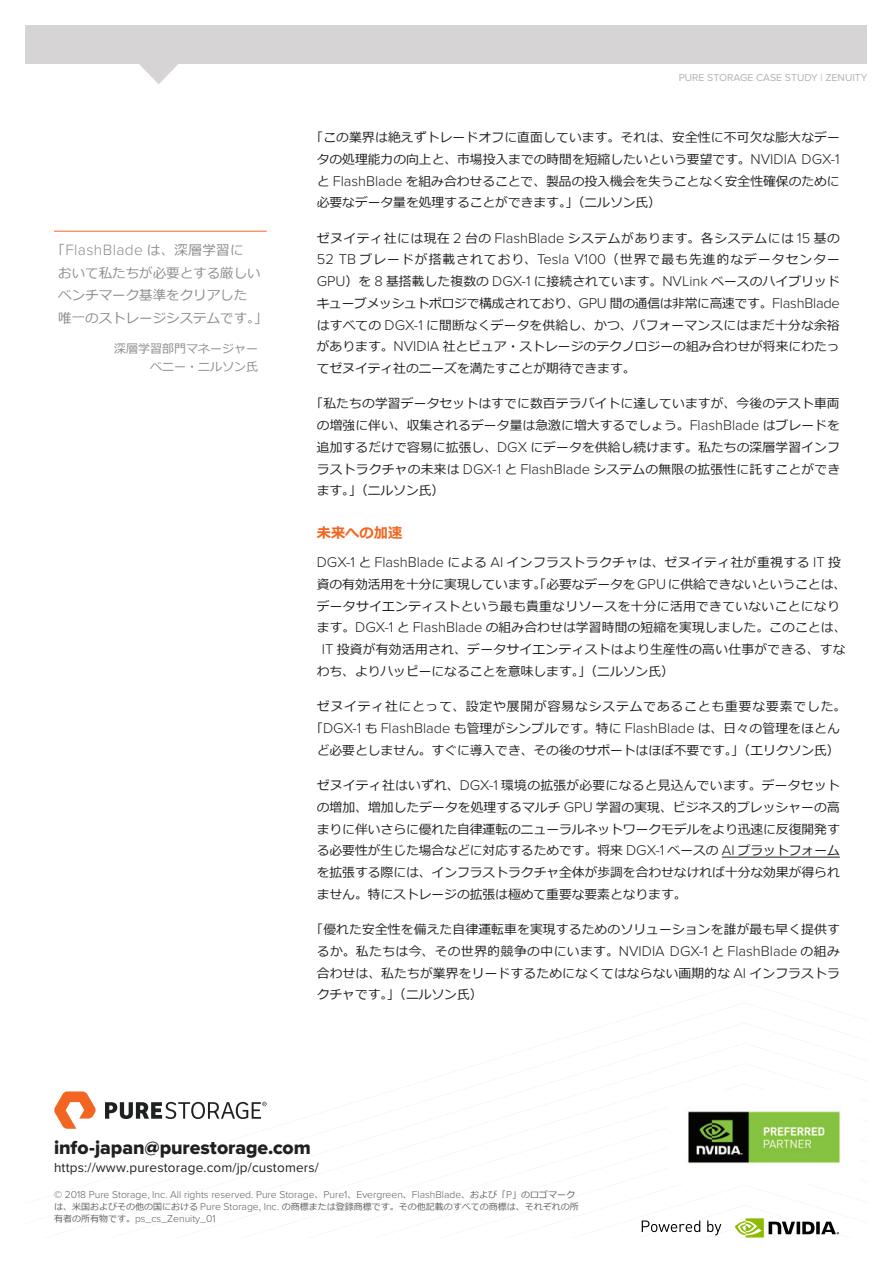
<style>
.page{position:relative;width:893px;height:1263px;background:#fff}
.page>*{position:absolute;margin:0;border:0;box-sizing:border-box;transform-origin:0 0}
.COPYRIGHT{font:19.5px "Proxima Nova Extrabld";color:#1f2020}
.QUOTE{font:300 15.45px "Proxima Nova";letter-spacing:.025em;color:#8c8d8f}
.BODY{font:700 14.25px "Meiryo";color:#f36621}
.QUOTE-2{font:13.5px/22.5px "Meiryo";color:#8c8d8f}
.COPYRIGHT-2{font:13.5px "Proxima Nova";letter-spacing:.015em;color:#1f2020}
.BODY-2{font:12.75px/21.8px "Meiryo";letter-spacing:.01em;color:#1f2020;text-align:justify}
.BODY-3{font:12.75px "Meiryo";letter-spacing:.035em;color:#1f2020}
.QUOTE_NAME{font:12px/18px "Meiryo";color:#8c8d8f;text-align:right}
.SMALL_PRINT{font:10.5px "Proxima Nova";color:#b4b3b3}
.COPYRIGHT-3{font:300 10.35px "Proxima Nova";color:#615e5e}
.COPYRIGHT-4{font:9px "Meiryo";color:#615e5e}
.s1{font-family:"Meiryo";font-weight:400;font-size:13.5px}
.s2{font-family:"Proxima Nova";font-weight:300;font-size:14.7px}
.s3{font-family:"Meiryo";font-weight:400;font-size:9px}
.s4{font-family:"Proxima Nova";font-weight:300;font-size:10.35px}
</style>
<div class="page">
<hr style="left:722px;top:857px;width:118px;height:1px;background:#1f2020">
<hr style="left:54px;top:231px;width:213px;height:1px;background:#f36621">
<svg style="left:54px;top:1091px;width:42px;height:38px"></svg>
<svg style="left:105px;top:1102px;width:162px;height:17px"></svg>
<img style="left:688px;top:1111px;width:152px;height:53px">
<svg style="left:641px;top:1218px;width:198px;height:19px"></svg>
<div style="left:26px;top:26px;width:841px;height:38px;background:#d6d4d4"></div>
<svg style="left:139px;top:64px;width:39px;height:20px"></svg>
<p class="QUOTE" style="left:52px;top:239px;width:194px"><span class="s1">「</span>FlashBlade <span class="s1">は、深層学習に</span></p>
<p class="QUOTE-2" style="left:58px;top:262px;width:211px">おいて私たちが必要とする厳しいベンチマーク基準をクリアした<br>唯一のストレージシステムです。」</p>
<p class="QUOTE_NAME" style="left:114px;top:340px;width:145px">深層学習部門マネージャーベニー・ニルソン氏</p>
<p class="SMALL_PRINT" style="left:679px;top:71px;width:190px">PURE STORAGE CASE STUDY | ZENUITY</p>
<p class="BODY-2" style="left:317px;top:127px;width:525px;text-indent:-6px">「この業界は絶えずトレードオフに直面しています。それは、安全性に不可欠な膨大なデータの処理能力の向上と、市場投入までの時間を短縮したいという要望です。<span class="s2">NVIDIA DGX-1</span>と <span class="s2">FlashBlade</span> を組み合わせることで、製品の投入機会を失うことなく安全性確保のために必要なデータ量を処理することができます。」（ニルソン氏）</p>
<p class="BODY-2" style="left:317px;top:228px;width:525px">ゼヌイティ社には現在 <span class="s2">2</span> 台の <span class="s2">FlashBlade</span> システムがあります。各システムには <span class="s2">15</span> 基の<span class="s2">52 TB</span> ブレードが搭載されており、<span class="s2">Tesla V100</span>（世界で最も先進的なデータセンター<span class="s2">GPU</span>）を <span class="s2">8</span> 基搭載した複数の <span class="s2">DGX-1</span> に接続されています。<span class="s2">NVLink</span> ベースのハイブリッドキューブメッシュトポロジで構成されており、<span class="s2">GPU</span> 間の通信は非常に高速です。<span class="s2">FlashBlade</span>はすべての <span class="s2">DGX-1</span> に間断なくデータを供給し、かつ、パフォーマンスにはまだ十分な余裕があります。<span class="s2">NVIDIA</span> 社とピュア・ストレージのテクノロジーの組み合わせが将来にわたってゼヌイティ社のニーズを満たすことが期待できます。</p>
<p class="BODY-2" style="left:310px;top:393px;width:531px;text-align:center">「私たちの学習データセットはすでに数百テラバイトに達していますが、今後のテスト車両の増強に伴い、収集されるデータ量は急激に増大するでしょう。<span class="s2">FlashBlade</span> はブレードを追加するだけで容易に拡張し、<span class="s2">DGX</span> にデータを供給し続けます。私たちの深層学習インフ</p>
<p class="BODY-2" style="left:317px;top:459px;width:525px">ラストラクチャの未来は <span class="s2">DGX-1</span> と <span class="s2">FlashBlade</span> システムの無限の拡張性に託すことができます。」（ニルソン氏）</p>
<p class="BODY" style="left:317px;top:523px;width:87px">未来への加速</p>
<p class="BODY-3" style="left:317px;top:553px;width:525px"><span class="s2">DGX-1</span> と <span class="s2">FlashBlade</span> による <span class="s2">AI</span> インフラストラクチャは、ゼヌイティ社が重視する <span class="s2">IT</span> 投</p>
<p class="BODY-2" style="left:317px;top:574px;width:531px">資の有効活用を十分に実現しています。「必要なデータを<span class="s2">GPU</span>に供給できないということは、</p>
<p class="BODY-2" style="left:317px;top:596px;width:524px">データサイエンティストという最も貴重なリソースを十分に活用できていないことになり</p>
<p class="BODY-2" style="left:317px;top:617px;width:531px">ます。<span class="s2">DGX-1</span> と <span class="s2">FlashBlade</span> の組み合わせは学習時間の短縮を実現しました。このことは、</p>
<p class="BODY-2" style="left:322px;top:639px;width:525px"><span class="s2">IT</span> 投資が有効活用され、データサイエンティストはより生産性の高い仕事ができる、すな</p>
<p class="BODY-2" style="left:317px;top:661px;width:358px">わち、よりハッピーになることを意味します。」（ニルソン氏）</p>
<p class="BODY-2" style="left:310px;top:696px;width:537px;text-align:center">ゼヌイティ社にとって、設定や展開が容易なシステムであることも重要な要素でした。「<span class="s2">DGX-1</span> も <span class="s2">FlashBlade</span> も管理がシンプルです。特に <span class="s2">FlashBlade</span> は、日々の管理をほとんど必要としません。すぐに導入でき、その後のサポートはほぼ不要です。」（エリクソン氏）</p>
<p class="BODY-2" style="left:317px;top:775px;width:524px">ゼヌイティ社はいずれ、<span class="s2">DGX-1</span> 環境の拡張が必要になると見込んでいます。データセットの増加、増加したデータを処理するマルチ <span class="s2">GPU</span> 学習の実現、ビジネス的プレッシャーの高まりに伴いさらに優れた自律運転のニューラルネットワークモデルをより迅速に反復開発する必要性が生じた場合などに対応するためです。将来 <span class="s2">DGX-1</span> ベースの <span class="s2">AI</span> プラットフォームを拡張する際には、インフラストラクチャ全体が歩調を合わせなければ十分な効果が得られません。特にストレージの拡張は極めて重要な要素となります。</p>
<p class="BODY-2" style="left:317px;top:919px;width:525px;text-indent:-6px">「優れた安全性を備えた自律運転車を実現するためのソリューションを誰が最も早く提供するか。私たちは今、その世界的競争の中にいます。<span class="s2">NVIDIA DGX-1</span> と <span class="s2">FlashBlade</span> の組み合わせは、私たちが業界をリードするためになくてはならない画期的な <span class="s2">AI</span> インフラストラクチャです。」（ニルソン氏）</p>
<p class="COPYRIGHT" style="left:54px;top:1136px;width:258px">info-japan@purestorage.com</p>
<p class="COPYRIGHT-2" style="left:54px;top:1159px;width:266px">https://www.purestorage.com/jp/customers/</p>
<p class="COPYRIGHT-3" style="left:54px;top:1187px;width:523px">© 2018 Pure Storage, Inc. All rights reserved. Pure Storage<span class="s3">、</span>Pure1<span class="s3">、</span>Evergreen<span class="s3">、</span>FlashBlade<span class="s3">、および「</span>P<span class="s3">」のロゴマーク</span></p>
<p class="COPYRIGHT-4" style="left:54px;top:1201px;width:526px">は、米国およびその他の国における <span class="s4">Pure Storage, Inc.</span> の商標または登録商標です。その他記載のすべての商標は、それぞれの所</p>
<p class="COPYRIGHT-3" style="left:54px;top:1211px;width:163px"><span class="s3">有者の所有物です。</span>ps_cs_Zenuity_01</p>
</div>
